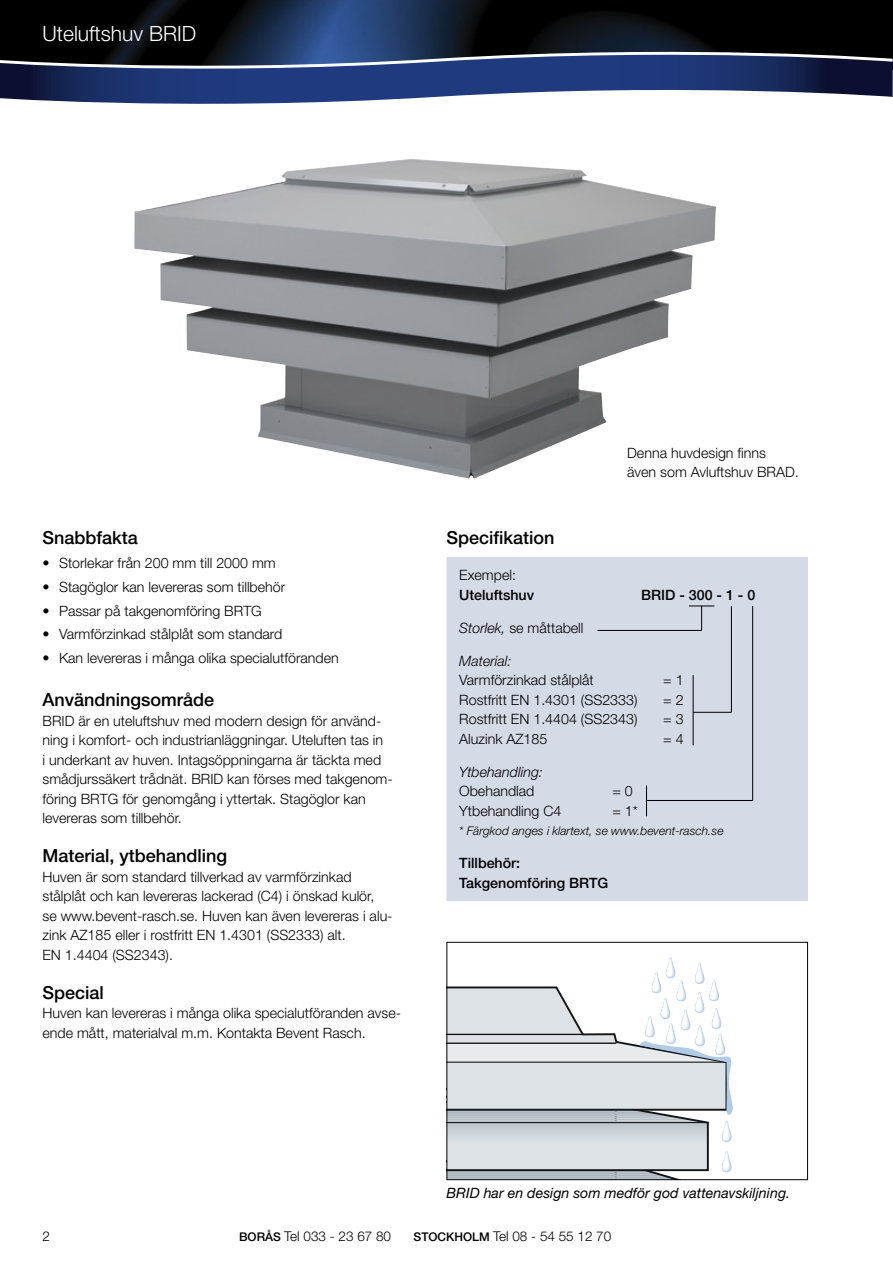
<style>
.page{position:relative;width:893px;height:1263px;background:#fff}
.page>*{position:absolute;margin:0;border:0;box-sizing:border-box;transform-origin:0 0}
.t1{font:300 21px "Helvetica Neue LT Std";color:#fff}
.t2{font:500 18px "Helvetica Neue LT Std";color:#000}
.t3{font:300 14.25px/19.5px "Helvetica Neue LT Std";color:#000}
.t4{font:500 14.25px/19.5px "Helvetica Neue LT Std";color:#000}
.t5{font:italic 14.25px "Helvetica Neue LT Std";color:#000}
.t6{font:italic 300 14.25px "Helvetica Neue LT Std";color:#000}
.t7{font:300 13.5px "Helvetica Neue LT Std";color:#000}
.t8{font:italic 300 12px "Helvetica Neue LT Std";color:#000}
.s1{font-style:italic}
.s2{font-weight:500;font-size:12px}
</style>
<div class="page">
<img style="left:0;top:0;width:893px;height:45px">
<svg style="left:0;top:79px;width:893px;height:25px"></svg>
<svg style="left:0;top:45px;width:893px;height:34px"></svg>
<div style="left:446px;top:557px;width:362px;height:344px;background:#d5dae7"></div>
<svg style="left:689px;top:606px;width:25px;height:24px"></svg>
<hr style="left:597px;top:630px;width:105px;height:1px;background:#000">
<hr style="left:693px;top:675px;width:1px;height:70px;background:#000">
<hr style="left:693px;top:712px;width:38px;height:1px;background:#000">
<hr style="left:752px;top:606px;width:1px;height:195px;background:#000">
<hr style="left:646px;top:785px;width:1px;height:31px;background:#000">
<hr style="left:646px;top:800px;width:107px;height:1px;background:#000">
<hr style="left:731px;top:606px;width:1px;height:106px;background:#000">
<img style="left:134px;top:159px;width:582px;height:319px">
<svg style="left:448px;top:957px;width:285px;height:221px"></svg>
<div style="left:446px;top:942px;width:362px;height:238px;border:1px solid #000"></div>
<h1 class="t1" style="left:43px;top:21px;width:155px">Uteluftshuv BRID</h1>
<p class="t3" style="left:627px;top:443px;width:173px">Denna huvdesign finns<br>även som Avluftshuv BRAD.</p>
<p class="t2" style="left:43px;top:527px;width:97px">Snabbfakta</p>
<p class="t2" style="left:446px;top:527px;width:110px">Specifikation</p>
<p class="t3" style="left:43px;top:553px;width:235px">• Storlekar från 200 mm till 2000 mm</p>
<p class="t3" style="left:43px;top:577px;width:244px">• Stagöglor kan levereras som tillbehör</p>
<p class="t3" style="left:43px;top:600px;width:221px">• Passar på takgenomföring BRTG</p>
<p class="t3" style="left:43px;top:624px;width:241px">• Varmförzinkad stålplåt som standard</p>
<p class="t3" style="left:43px;top:648px;width:298px">• Kan levereras i många olika specialutföranden</p>
<p class="t2" style="left:43px;top:689px;width:173px">Användningsområde</p>
<p class="t3" style="left:43px;top:711px;width:352px">BRID är en uteluftshuv med modern design för använd&shy;ning i komfort- och industrianläggningar. Uteluften tas in<br>i underkant av huven. Intagsöppningarna är täckta med smådjurssäkert trådnät. BRID kan förses med takgenom&shy;föring BRTG för genomgång i yttertak. Stagöglor kan levereras som tillbehör.</p>
<p class="t2" style="left:43px;top:845px;width:186px">Material, ytbehandling</p>
<p class="t3" style="left:43px;top:867px;width:352px">Huven är som standard tillverkad av varmförzinkad stålplåt och kan levereras lackerad (C4) i önskad kulör,<br>se www.bevent-rasch.se. Huven kan även levereras i alu&shy;zink AZ185 eller i rostfritt EN 1.4301 (SS2333) alt.<br>EN 1.4404 (SS2343).</p>
<p class="t2" style="left:43px;top:982px;width:63px">Special</p>
<p class="t3" style="left:43px;top:1003px;width:360px">Huven kan levereras i många olika specialutföranden avse&shy;ende mått, materialval m.m. Kontakta Bevent Rasch.</p>
<p class="t3" style="left:459px;top:565px;width:58px">Exempel:</p>
<p class="t4" style="left:459px;top:584px;width:76px">Uteluftshuv</p>
<p class="t4" style="left:641px;top:584px;width:116px">BRID - 300 - 1 - 0</p>
<p class="t3" style="left:459px;top:617px;width:126px"><span class="s1">Storlek,</span> se måttabell</p>
<p class="t6" style="left:459px;top:652px;width:54px">Material:</p>
<p class="t3" style="left:459px;top:670px;width:136px">Varmförzinkad stålplåt</p>
<p class="t3" style="left:663px;top:670px;width:22px">= 1</p>
<p class="t3" style="left:459px;top:689px;width:180px">Rostfritt EN 1.4301 (SS2333)</p>
<p class="t3" style="left:663px;top:689px;width:22px">= 2</p>
<p class="t3" style="left:459px;top:709px;width:180px">Rostfritt EN 1.4404 (SS2343)</p>
<p class="t3" style="left:663px;top:709px;width:22px">= 3</p>
<p class="t3" style="left:459px;top:728px;width:90px">Aluzink AZ185</p>
<p class="t3" style="left:663px;top:728px;width:22px">= 4</p>
<p class="t6" style="left:459px;top:763px;width:85px">Ytbehandling:</p>
<p class="t3" style="left:459px;top:781px;width:77px">Obehandlad</p>
<p class="t3" style="left:612px;top:781px;width:22px">= 0</p>
<p class="t3" style="left:459px;top:800px;width:104px">Ytbehandling C4</p>
<p class="t3" style="left:612px;top:800px;width:27px">= 1*</p>
<p class="t8" style="left:459px;top:824px;width:266px">* Färgkod anges i klartext, se www.bevent-rasch.se</p>
<p class="t4" style="left:459px;top:853px;width:151px">Tillbehör:<br>Takgenomföring BRTG</p>
<p class="t5" style="left:446px;top:1184px;width:345px">BRID har en design som medför god vattenavskiljning.</p>
<p class="t7" style="left:43px;top:1228px;width:9px">2</p>
<p class="t7" style="left:239px;top:1228px;width:153px"><span class="s2">BORÅS</span> Tel 033 - 23 67 80</p>
<p class="t7" style="left:414px;top:1228px;width:199px"><span class="s2">STOCKHOLM</span> Tel 08 - 54 55 12 70</p>
</div>
